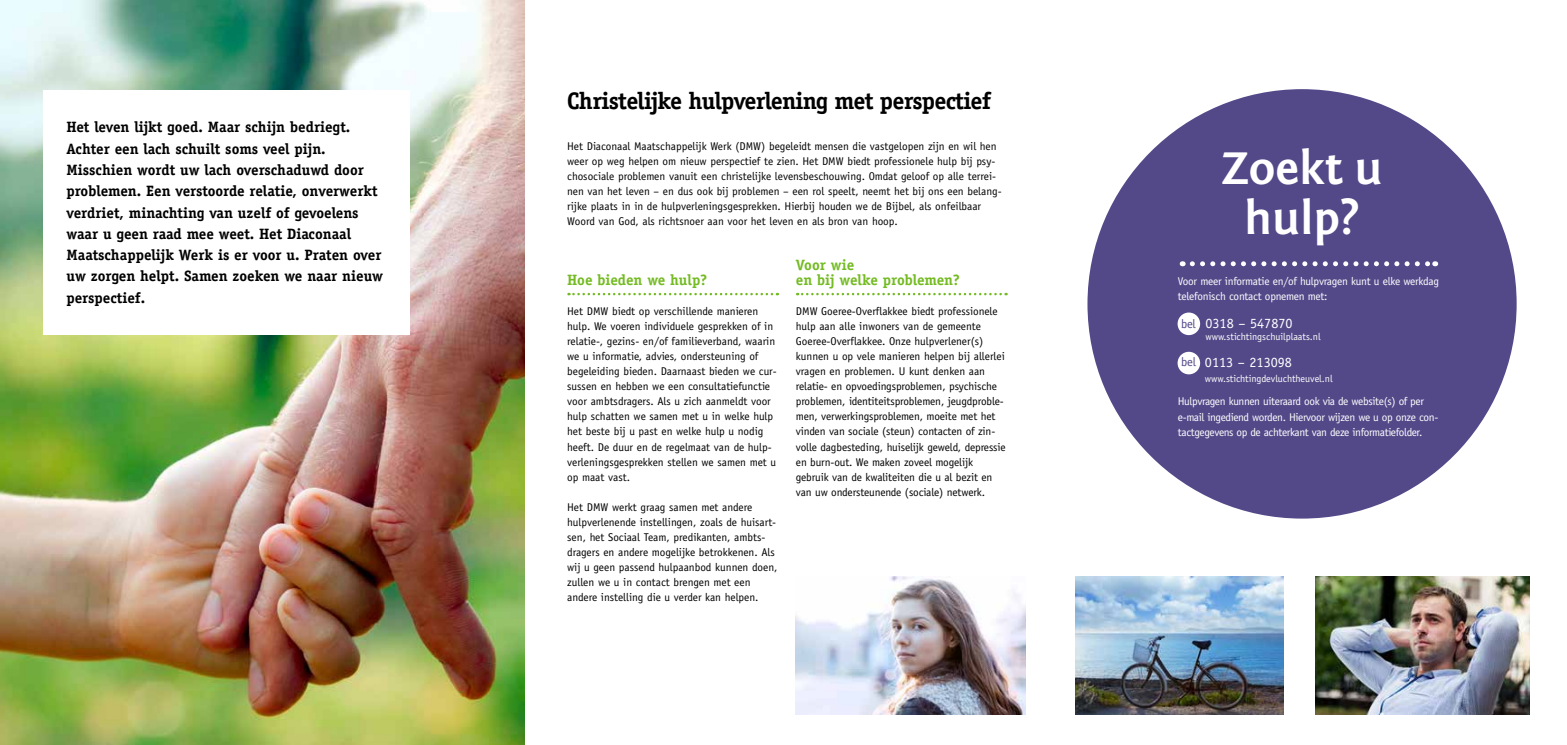
<style>
.page{position:relative;width:1567px;height:745px;background:#fff}
.page>*{position:absolute;margin:0;border:0;box-sizing:border-box;transform-origin:0 0}
.t1{font:700 47.25px/49.5px "Fontin Sans";color:#fff;text-align:center}
.t2{font:700 24px "Officina Serif LT";letter-spacing:-.03em;color:#000}
.t3{font:700 15px/21.2px "Officina Serif LT";color:#000}
.t4{font:700 15px/15px "Officina Serif LT";color:#74bb23}
.t5{font:14.12px "Officina Sans LT";color:#fff}
.t6{font:12.5px "Officina Sans LT";letter-spacing:-.02em;color:#534989}
.t7{font:11.25px/15px "Officina Sans LT";color:#000}
.t8{font:11.25px/15px "Officina Sans LT";letter-spacing:-.03em;color:#fff}
.t9{font:10px "Officina Sans LT";color:#fff}
</style>
<div class="page">
<svg style="left:568px;top:293px;width:210px;height:2px"></svg>
<svg style="left:797px;top:293px;width:209px;height:2px"></svg>
<div style="left:1087px;top:89px;width:429px;height:429px;background:#534989;border-radius:50%"></div>
<svg style="left:1192px;top:261px;width:243px;height:5px"></svg>
<img style="left:1315px;top:576px;width:214px;height:138px">
<img style="left:1075px;top:576px;width:208px;height:138px">
<img style="left:795px;top:576px;width:230px;height:138px">
<img style="left:0;top:0;width:524px;height:744px">
<div style="left:43px;top:90px;width:366px;height:245px;background:#fff"></div>
<div style="left:1177px;top:312px;width:22px;height:23px;background:#fff;border-radius:50%"></div>
<div style="left:1177px;top:351px;width:22px;height:23px;background:#fff;border-radius:50%"></div>
<p class="t3" style="left:66px;top:116px;width:318px">Het leven lijkt goed. Maar schijn bedriegt.<br>Achter een lach schuilt soms veel pijn.<br>Misschien wordt uw lach overschaduwd door problemen. Een verstoorde relatie, onverwerkt verdriet, minachting van uzelf of gevoelens waar u geen raad mee weet. Het Diaconaal Maatschappelijk Werk is er voor u. Praten over uw zorgen helpt. Samen zoeken we naar nieuw perspectief.</p>
<h2 class="t2" style="left:567px;top:86px;width:425px">Christelijke hulpverlening met perspectief</h2>
<p class="t7" style="left:567px;top:139px;width:436px">Het Diaconaal Maatschappelijk Werk (DMW) begeleidt mensen die vastgelopen zijn en wil hen weer op weg helpen om nieuw perspectief te zien. Het DMW biedt professionele hulp bij psy&shy;chosociale problemen vanuit een christelijke levensbeschouwing. Omdat geloof op alle terrei&shy;nen van het leven – en dus ook bij problemen – een rol speelt, neemt het bij ons een belang&shy;rijke plaats in in de hulpverleningsgesprekken. Hierbij houden we de Bijbel, als onfeilbaar Woord van God, als richtsnoer aan voor het leven en als bron van hoop.</p>
<h3 class="t4" style="left:567px;top:272px;width:141px">Hoe bieden we hulp?</h3>
<p class="t7" style="left:567px;top:304px;width:211px">Het DMW biedt op verschillende manieren hulp. We voeren individuele gesprekken of in relatie-, gezins- en/of familieverband, waarin we u informatie, advies, ondersteuning of begeleiding bieden. Daarnaast bieden we cur&shy;sussen en hebben we een consultatiefunctie voor ambtsdragers. Als u zich aanmeldt voor hulp schatten we samen met u in welke hulp het beste bij u past en welke hulp u nodig heeft. De duur en de regelmaat van de hulp&shy;verleningsgesprekken stellen we samen met u op maat vast.</p>
<p class="t7" style="left:567px;top:499px;width:212px">Het DMW werkt graag samen met andere hulpverlenende instellingen, zoals de huisart&shy;sen, het Sociaal Team, predikanten, ambts&shy;dragers en andere mogelijke betrokkenen. Als wij u geen passend hulpaanbod kunnen doen, zullen we u in contact brengen met een andere instelling die u verder kan helpen.</p>
<h3 class="t4" style="left:795px;top:257px;width:165px">Voor wie<br>en bij welke problemen?</h3>
<p class="t7" style="left:795px;top:304px;width:211px">DMW Goeree-Overflakkee biedt professionele hulp aan alle inwoners van de gemeente Goeree-Overflakkee. Onze hulpverlener(s) kunnen u op vele manieren helpen bij allerlei vragen en problemen. U kunt denken aan relatie- en opvoedingsproblemen, psychische problemen, identiteitsproblemen, jeugdproble&shy;men, verwerkingsproblemen, moeite met het vinden van sociale (steun) contacten of zin&shy;volle dagbesteding, huiselijk geweld, depressie en burn-out. We maken zoveel mogelijk gebruik van de kwaliteiten die u al bezit en van uw ondersteunende (sociale) netwerk.</p>
<h1 class="t1" style="left:1221px;top:144px;width:162px">Zoekt u hulp?</h1>
<p class="t8" style="left:1177px;top:274px;width:263px">Voor meer informatie en/of hulpvragen kunt u elke werkdag telefonisch contact opnemen met:</p>
<p class="t6" style="left:1180px;top:316px;width:16px">bel</p>
<p class="t6" style="left:1181px;top:354px;width:16px">bel</p>
<p class="t5" style="left:1205px;top:314px;width:89px">0318 – 547870</p>
<p class="t9" style="left:1205px;top:330px;width:117px">www.stichtingschuilplaats.nl</p>
<p class="t5" style="left:1204px;top:353px;width:89px">0113 – 213098</p>
<p class="t9" style="left:1204px;top:372px;width:129px">www.stichtingdevluchtheuvel.nl</p>
<p class="t8" style="left:1177px;top:394px;width:262px">Hulpvragen kunnen uiteraard ook via de website(s) of per e-mail ingediend worden. Hiervoor wijzen we u op onze con&shy;tactgegevens op de achterkant van deze informatiefolder.</p>
</div>
